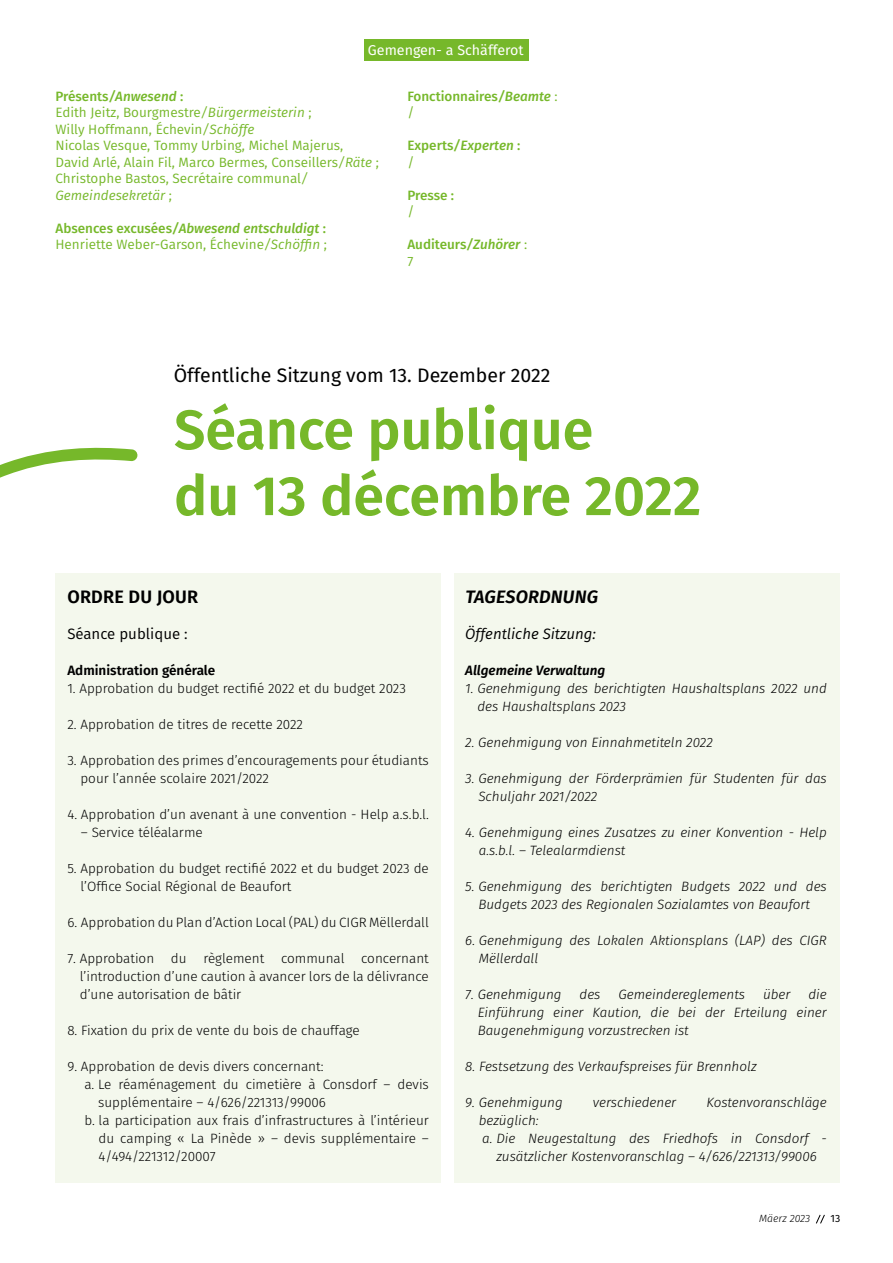
<style>
.page{position:relative;width:893px;height:1263px;background:#fff}
.page>*{position:absolute;margin:0;border:0;box-sizing:border-box;transform-origin:0 0}
.t1{font:600 55.5px/66px "Fira Sans";color:#76b82a}
.t2{font:19.5px "Fira Sans";color:#000}
.t3{font:italic 600 18px "Fira Sans";letter-spacing:.01em;color:#000}
.t4{font:600 18px "Fira Sans";letter-spacing:.01em;color:#000}
.t5{font:italic 15px "Fira Sans";color:#000}
.t6{font:15px "Fira Sans";color:#000}
.t7{font:14.25px "Fira Sans";color:#fff}
.t8{font:300 13.5px/18px "Fira Sans";color:#000}
.t9{font:italic 300 13.5px/18px "Fira Sans";color:#000}
.t10{font:13.5px/16.5px "Fira Sans";color:#76b82a}
.t11{font:500 13.5px/16.5px "Fira Sans";color:#76b82a}
.t12{font:600 13.5px "Fira Sans";color:#000}
.t13{font:italic 600 13.5px "Fira Sans";color:#000}
.t14{font:italic 500 13.5px/16.5px "Fira Sans";color:#76b82a}
.t15{font:italic 300 10.5px "Fira Sans";color:#000}
.t16{font:10.5px "Fira Sans";color:#000}
.s1{font-weight:500}
.s2{font-weight:500;font-style:italic}
.s3{font-style:italic}
.s4{font-weight:400}
.s5{font-style:normal}
.s6{font-weight:400;font-style:normal}
</style>
<div class="page">
<svg style="left:816px;top:1214px;width:9px;height:10px"></svg>
<div style="left:364px;top:39px;width:165px;height:21px;background:#76b82a"></div>
<div style="left:455px;top:574px;width:385px;height:609px;background:#f4f8ed"></div>
<div style="left:55px;top:574px;width:386px;height:609px;background:#f4f8ed"></div>
<svg style="left:0;top:447px;width:138px;height:31px"></svg>
<p class="t7" style="left:368px;top:39px;width:157px">Gemengen- a Schäfferot</p>
<p class="t10" style="left:55px;top:88px;width:325px"><span class="s1">Présents</span><span class="s2">/Anwesend</span> <span class="s1">:<br></span>Edith Jeitz, Bourgmestre<span class="s3">/Bürgermeisterin</span> ;<br>Willy Hoffmann, Échevin<span class="s3">/Schöffe<br></span>Nicolas Vesque, Tommy Urbing, Michel Majerus, David Arlé, Alain Fil, Marco Bermes, Conseillers<span class="s3">/Räte</span> ; Christophe Bastos, Secrétaire communal<span class="s3">/ Gemeindesekretär</span> ;</p>
<p class="t10" style="left:55px;top:220px;width:273px"><span class="s1">Absences excusées</span><span class="s2">/Abwesend entschuldigt</span> <span class="s1">:<br></span>Henriette Weber-Garson, Échevine<span class="s3">/Schöffin</span> ;</p>
<p class="t11" style="left:407px;top:87px;width:152px">Fonctionnaires<span class="s3">/Beamte</span> <span class="s4">: /</span></p>
<p class="t14" style="left:407px;top:137px;width:115px"><span class="s5">Experts</span>/Experten <span class="s5">: </span><span class="s6">/</span></p>
<p class="t11" style="left:407px;top:186px;width:48px">Presse :</p>
<p class="t10" style="left:407px;top:203px;width:9px">/</p>
<p class="t11" style="left:407px;top:236px;width:121px">Auditeurs<span class="s3">/Zuhörer</span> <span class="s4">:<br>7</span></p>
<h2 class="t2" style="left:174px;top:360px;width:378px">Öffentliche Sitzung vom 13. Dezember 2022</h2>
<h1 class="t1" style="left:174px;top:393px;width:529px">Séance publique<br>du 13 décembre 2022</h1>
<h3 class="t4" style="left:67px;top:582px;width:132px">ORDRE DU JOUR</h3>
<p class="t6" style="left:67px;top:622px;width:122px">Séance publique :</p>
<p class="t12" style="left:67px;top:659px;width:149px">Administration générale</p>
<p class="t8" style="left:67px;top:679px;width:340px">1. Approbation du budget rectifié 2022 et du budget 2023</p>
<p class="t8" style="left:67px;top:715px;width:237px">2. Approbation de titres de recette 2022</p>
<p class="t8" style="left:80px;top:751px;width:350px;text-indent:-13px">3. Approbation des primes d’encouragements pour étudiants pour l’année scolaire 2021/2022</p>
<p class="t8" style="left:67px;top:805px;width:363px">4. Approbation d’un avenant à une convention - Help a.s.b.l.</p>
<p class="t8" style="left:81px;top:823px;width:123px">– Service téléalarme</p>
<p class="t8" style="left:80px;top:859px;width:350px;text-indent:-13px">5. Approbation du budget rectifié 2022 et du budget 2023 de l’Office Social Régional de Beaufort</p>
<p class="t8" style="left:67px;top:913px;width:363px">6. Approbation du Plan d’Action Local (PAL) du CIGR Mëllerdall</p>
<p class="t8" style="left:80px;top:949px;width:351px;text-align:justify;text-indent:-12px">7. Approbation du règlement communal concernant l’introduction d’une caution à avancer lors de la délivrance d’une autorisation de bâtir</p>
<p class="t8" style="left:67px;top:1021px;width:294px">8. Fixation du prix de vente du bois de chauffage</p>
<p class="t8" style="left:67px;top:1057px;width:258px">9. Approbation de devis divers concernant:</p>
<p class="t8" style="left:84px;top:1075px;width:346px">a. Le réaménagement du cimetière à Consdorf – devis</p>
<p class="t8" style="left:98px;top:1093px;width:229px">supplémentaire – 4/626/221313/99006</p>
<p class="t8" style="left:84px;top:1111px;width:346px">b. la participation aux frais d’infrastructures à l’intérieur</p>
<p class="t8" style="left:99px;top:1129px;width:332px">du camping « La Pinède » – devis supplémentaire –</p>
<p class="t8" style="left:99px;top:1147px;width:119px">4/494/221312/20007</p>
<h3 class="t3" style="left:465px;top:582px;width:134px">TAGESORDNUNG</h3>
<p class="t5" style="left:465px;top:622px;width:132px">Öffentliche Sitzung:</p>
<p class="t13" style="left:465px;top:659px;width:141px">Allgemeine Verwaltung</p>
<p class="t9" style="left:477px;top:679px;width:351px;text-indent:-12px">1. Genehmigung des berichtigten Haushaltsplans 2022 und des Haushaltsplans 2023</p>
<p class="t9" style="left:465px;top:733px;width:249px">2. Genehmigung von Einnahmetiteln 2022</p>
<p class="t9" style="left:478px;top:769px;width:350px;text-indent:-13px">3. Genehmigung der Förderprämien für Studenten für das<br>Schuljahr 2021/2022</p>
<p class="t9" style="left:479px;top:823px;width:349px;text-indent:-14px">4. Genehmigung eines Zusatzes zu einer Konvention - Help a.s.b.l. – Telealarmdienst</p>
<p class="t9" style="left:465px;top:877px;width:363px;text-align:center">5. Genehmigung des berichtigten Budgets 2022 und des<br>Budgets 2023 des Regionalen Sozialamtes von Beaufort</p>
<p class="t9" style="left:479px;top:931px;width:349px;text-indent:-14px">6. Genehmigung des Lokalen Aktionsplans (LAP) des CIGR<br>Mëllerdall</p>
<p class="t9" style="left:465px;top:985px;width:98px">7. Genehmigung</p>
<p class="t9" style="left:580px;top:985px;width:22px">des</p>
<p class="t9" style="left:618px;top:985px;width:128px">Gemeindereglements</p>
<p class="t9" style="left:763px;top:985px;width:29px">über</p>
<p class="t9" style="left:478px;top:985px;width:351px;text-align:justify;text-indent:331px">die Einführung einer Kaution, die bei der Erteilung einer Baugenehmigung vorzustrecken ist</p>
<p class="t9" style="left:465px;top:1057px;width:293px">8. Festsetzung des Verkaufspreises für Brennholz</p>
<p class="t9" style="left:465px;top:1093px;width:99px">9. Genehmigung</p>
<p class="t9" style="left:593px;top:1093px;width:85px">verschiedener</p>
<p class="t9" style="left:706px;top:1093px;width:122px">Kostenvoranschläge</p>
<p class="t9" style="left:479px;top:1111px;width:61px">bezüglich:</p>
<p class="t9" style="left:482px;top:1129px;width:346px">a. Die Neugestaltung des Friedhofs in Consdorf -</p>
<p class="t9" style="left:496px;top:1147px;width:322px">zusätzlicher Kostenvoranschlag – 4/626/221313/99006</p>
<p class="t15" style="left:759px;top:1211px;width:53px">Mäerz 2023</p>
<p class="t16" style="left:830px;top:1211px;width:11px">13</p>
</div>
